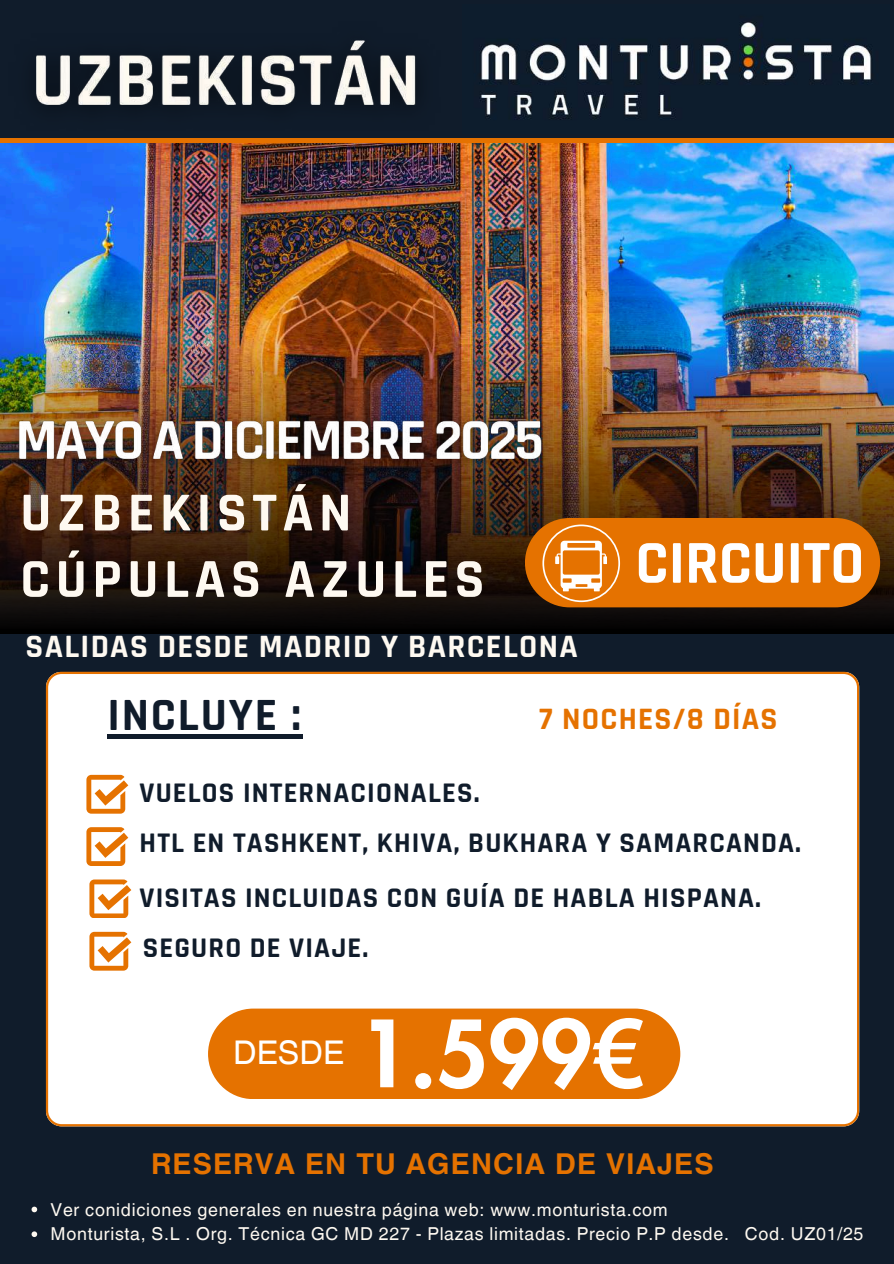
<style>
.page{position:relative;width:894px;height:1264px;background:#fff}
.page>*{position:absolute;margin:0;border:0;box-sizing:border-box;transform-origin:0 0}
.t1{font:800 89.85px "Futura LT Pro";color:#fff}
.t2{font:700 61.65px "Rajdhani";color:#fff}
.t3{font:700 55.5px/66.3px "Rajdhani";letter-spacing:.1em;color:#fef9f1}
.t4{font:700 46.65px "Rajdhani";letter-spacing:.04em;color:#101c2b}
.t5{font:700 33px "Rajdhani";letter-spacing:.04em;color:#fef9f1}
.t6{font:32.7px "Helvetica World";color:#fff}
.t7{font:700 31.5px "Rajdhani";letter-spacing:.04em;color:#e57200}
.t8{font:700 28.65px/50.7px "Rajdhani";letter-spacing:.04em;color:#101c2b}
.t9{font:700 28.65px "Helvetica World";letter-spacing:.04em;color:#e57200}
.t10{font:17.85px/24.8px "Helvetica World";letter-spacing:.04em;color:#fef9f1}
</style>
<div class="page">
<div style="left:0;top:0;width:893px;height:1263px;background:#101c2b"></div>
<div style="left:46px;top:671px;width:812px;height:455px;background:#fff"></div>
<img style="left:1px;top:143px;width:892px;height:190px">
<img style="left:0;top:333px;width:893px;height:301px">
<div style="left:208px;top:1008px;width:472px;height:91px;background:#e57200;border-radius:45px"></div>
<svg style="left:89px;top:931px;width:42px;height:39px;background:#f1b880"></svg>
<svg style="left:86px;top:774px;width:42px;height:39px;background:#f1b880"></svg>
<svg style="left:86px;top:827px;width:42px;height:38px;background:#f1b77e"></svg>
<svg style="left:89px;top:879px;width:42px;height:38px;background:#f2b880"></svg>
<hr style="left:0;top:139px;width:893px;height:4px;background:#e57200">
<div style="left:107px;top:733px;width:195px;height:5px;background:#101c2b"></div>
<img style="left:1px;top:403px;width:559px;height:77px">
<svg style="left:32px;top:1206px;width:5px;height:6px"></svg>
<svg style="left:32px;top:1231px;width:5px;height:5px"></svg>
<img style="left:2px;top:40px;width:447px;height:99px">
<img style="left:480px;top:22px;width:391px;height:98px">
<svg style="left:525px;top:518px;width:354px;height:89px;background:#dc730b"></svg>
<h3 class="t3" style="left:20px;top:481px;width:465px">UZBEKISTÁN<br>CÚPULAS AZULES</h3>
<h3 class="t5" style="left:26px;top:626px;width:553px">SALIDAS DESDE MADRID Y BARCELONA</h3>
<h2 class="t2" style="left:635px;top:525px;width:230px">CIRCUITO</h2>
<h3 class="t4" style="left:107px;top:687px;width:195px">INCLUYE :</h3>
<h3 class="t7" style="left:539px;top:700px;width:240px">7 NOCHES/8 DÍAS</h3>
<h3 class="t8" style="left:140px;top:768px;width:662px">VUELOS INTERNACIONALES.<br>HTL EN TASHKENT, KHIVA, BUKHARA Y SAMARCANDA.</h3>
<h3 class="t8" style="left:140px;top:874px;width:623px;line-height:49.7px">VISITAS INCLUIDAS CON GUÍA DE HABLA HISPANA.<br>SEGURO DE VIAJE.</h3>
<h3 class="t6" style="left:233px;top:1033px;width:112px">DESDE</h3>
<h1 class="t1" style="left:358px;top:1013px;width:287px">1.599€</h1>
<h3 class="t9" style="left:151px;top:1140px;width:564px">RESERVA EN TU AGENCIA DE VIAJES</h3>
<p class="t10" style="left:51px;top:1197px;width:814px">Ver conidiciones generales en nuestra página web: www.monturista.com<br>Monturista, S.L . Org. Técnica GC MD 227 - Plazas limitadas. Precio P.P desde. Cod. UZ01/25</p>
</div>
